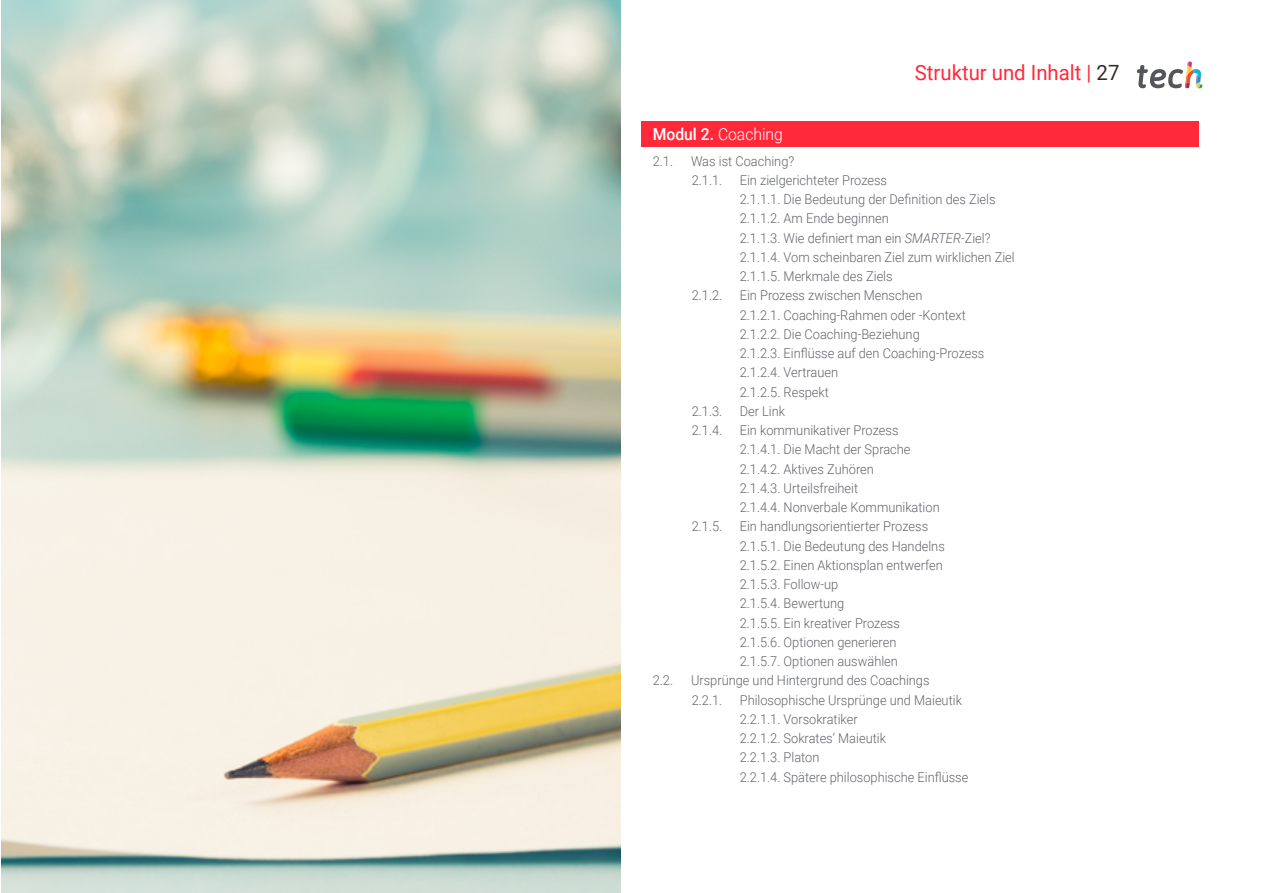
<style>
.page{position:relative;width:1263px;height:893px;background:#fff}
.page>*{position:absolute;margin:0;border:0;box-sizing:border-box;transform-origin:0 0}
.t1{font:21px "Roboto";color:#ff293a}
.t2{font:300 16.5px "Roboto";color:#fff;scale:.95 1}
.t3{font:300 13.5px/19.2px "Roboto";color:#61646a;scale:.95 1}
.s1{color:#312e20}
.s2{font-weight:500}
.s3{font-style:italic}
</style>
<div class="page">
<svg style="left:1137px;top:62px;width:65px;height:27px"></svg>
<div style="left:642px;top:121px;width:557px;height:25px;background:#ff293a"></div>
<img style="left:1px;top:0;width:620px;height:893px">
<h1 class="t1" style="left:915px;top:57px;width:206px">Struktur und Inhalt | <span class="s1">27</span></h1>
<p class="t2" style="left:653px;top:123px;width:138px"><span class="s2">Modul 2.</span> Coaching</p>
<p class="t3" style="left:653px;top:151px;width:23px">2.1.</p>
<p class="t3" style="left:691px;top:151px;width:110px">Was ist Coaching?<br>2.1.1.</p>
<p class="t3" style="left:740px;top:170px;width:291px">Ein zielgerichteter Prozess<br>2.1.1.1. Die Bedeutung der Definition des Ziels 2.1.1.2. Am Ende beginnen<br>2.1.1.3. Wie definiert man ein <span class="s3">SMARTER</span>-Ziel?<br>2.1.1.4. Vom scheinbaren Ziel zum wirklichen Ziel 2.1.1.5. Merkmale des Ziels</p>
<p class="t3" style="left:692px;top:285px;width:34px">2.1.2.</p>
<p class="t3" style="left:740px;top:285px;width:259px">Ein Prozess zwischen Menschen<br>2.1.2.1. Coaching-Rahmen oder -Kontext<br>2.1.2.2. Die Coaching-Beziehung<br>2.1.2.3. Einflüsse auf den Coaching-Prozess<br>2.1.2.4. Vertrauen<br>2.1.2.5. Respekt</p>
<p class="t3" style="left:692px;top:401px;width:34px">2.1.3.</p>
<p class="t3" style="left:740px;top:401px;width:49px">Der Link</p>
<p class="t3" style="left:692px;top:420px;width:34px">2.1.4.</p>
<p class="t3" style="left:740px;top:420px;width:212px">Ein kommunikativer Prozess<br>2.1.4.1. Die Macht der Sprache<br>2.1.4.2. Aktives Zuhören<br>2.1.4.3. Urteilsfreiheit<br>2.1.4.4. Nonverbale Kommunikation</p>
<p class="t3" style="left:692px;top:516px;width:34px">2.1.5.</p>
<p class="t3" style="left:740px;top:516px;width:217px">Ein handlungsorientierter Prozess<br>2.1.5.1. Die Bedeutung des Handelns<br>2.1.5.2. Einen Aktionsplan entwerfen<br>2.1.5.3. Follow-up<br>2.1.5.4. Bewertung<br>2.1.5.5. Ein kreativer Prozess<br>2.1.5.6. Optionen generieren<br>2.1.5.7. Optionen auswählen</p>
<p class="t3" style="left:653px;top:670px;width:23px">2.2.</p>
<p class="t3" style="left:691px;top:670px;width:253px">Ursprünge und Hintergrund des Coachings<br>2.2.1.</p>
<p class="t3" style="left:740px;top:690px;width:242px">Philosophische Ursprünge und Maieutik<br>2.2.1.1. Vorsokratiker<br>2.2.1.2. Sokrates‘ Maieutik<br>2.2.1.3. Platon<br>2.2.1.4. Spätere philosophische Einflüsse</p>
</div>
